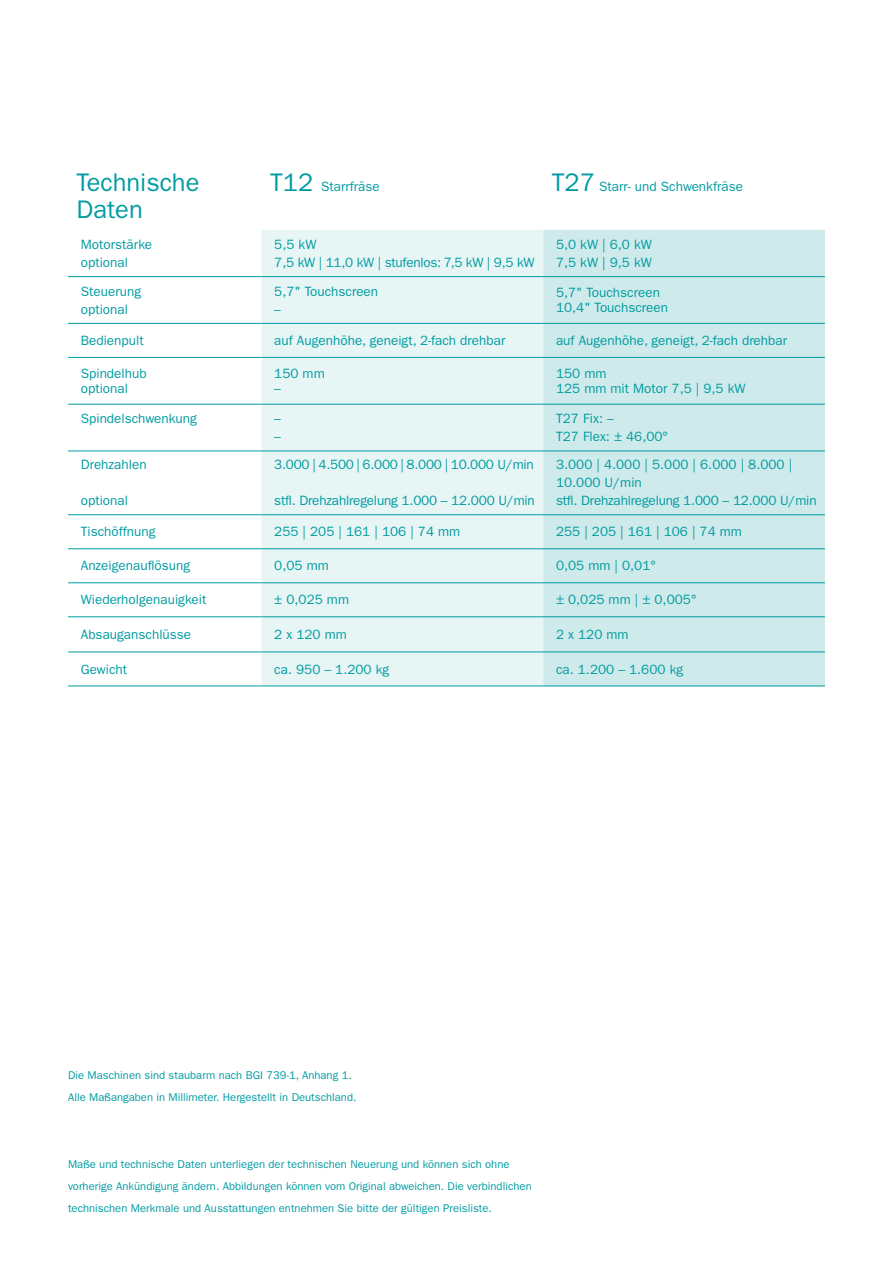
<style>
.page{position:relative;width:893px;height:1263px;background:#fff}
.page>*{position:absolute;margin:0;border:0;box-sizing:border-box;transform-origin:0 0}
.t1{font:25.5px/27px "ITC Franklin Gothic Std";color:#009ca2}
.t2{font:13.5px/18px "ITC Franklin Gothic Std";color:#009ca2}
.t3{font:13.5px/18px "ITC Franklin Gothic Std";letter-spacing:-.02em;color:#009ca2}
.t4{font:11.25px/22.2px "ITC Franklin Gothic Std";color:#009ca2}
.s1{font-size:25.5px}
</style>
<div class="page">
<div style="left:261px;top:230px;width:282px;height:455px;background:#e7f5f5"></div>
<div style="left:543px;top:230px;width:282px;height:455px;background:#cfeaea"></div>
<hr style="left:68px;top:685px;width:193px;height:1px;background:#009ca2">
<hr style="left:68px;top:276px;width:193px;height:1px;background:#009ca2">
<hr style="left:261px;top:276px;width:282px;height:1px;background:#009ca2">
<hr style="left:68px;top:323px;width:193px;height:1px;background:#009ca2">
<hr style="left:261px;top:323px;width:282px;height:1px;background:#009ca2">
<hr style="left:68px;top:357px;width:193px;height:1px;background:#009ca2">
<hr style="left:261px;top:357px;width:282px;height:1px;background:#009ca2">
<hr style="left:68px;top:404px;width:193px;height:1px;background:#009ca2">
<hr style="left:261px;top:404px;width:282px;height:1px;background:#009ca2">
<hr style="left:68px;top:451px;width:193px;height:1px;background:#009ca2">
<hr style="left:261px;top:451px;width:282px;height:1px;background:#009ca2">
<hr style="left:68px;top:514px;width:193px;height:1px;background:#009ca2">
<hr style="left:261px;top:514px;width:282px;height:1px;background:#009ca2">
<hr style="left:68px;top:548px;width:193px;height:1px;background:#009ca2">
<hr style="left:261px;top:548px;width:282px;height:1px;background:#009ca2">
<hr style="left:68px;top:582px;width:193px;height:1px;background:#009ca2">
<hr style="left:261px;top:582px;width:282px;height:1px;background:#009ca2">
<hr style="left:68px;top:616px;width:193px;height:1px;background:#009ca2">
<hr style="left:261px;top:616px;width:282px;height:1px;background:#009ca2">
<hr style="left:68px;top:651px;width:193px;height:1px;background:#009ca2">
<hr style="left:261px;top:651px;width:282px;height:1px;background:#009ca2">
<hr style="left:543px;top:404px;width:282px;height:1px;background:#009ca2">
<hr style="left:543px;top:451px;width:282px;height:1px;background:#009ca2">
<hr style="left:543px;top:514px;width:282px;height:1px;background:#009ca2">
<hr style="left:543px;top:616px;width:282px;height:1px;background:#009ca2">
<hr style="left:543px;top:276px;width:282px;height:1px;background:#009ca2">
<hr style="left:543px;top:548px;width:282px;height:1px;background:#009ca2">
<hr style="left:543px;top:323px;width:282px;height:1px;background:#009ca2">
<hr style="left:543px;top:357px;width:282px;height:1px;background:#009ca2">
<hr style="left:543px;top:582px;width:282px;height:1px;background:#009ca2">
<hr style="left:543px;top:651px;width:282px;height:1px;background:#009ca2">
<hr style="left:543px;top:685px;width:282px;height:1px;background:#009ca2">
<hr style="left:261px;top:685px;width:282px;height:1px;background:#009ca2">
<h1 class="t1" style="left:77px;top:169px;width:124px">Technische<br>Daten</h1>
<p class="t2" style="left:270px;top:177px;width:111px"><span class="s1">T12</span> Starrfräse</p>
<p class="t2" style="left:552px;top:177px;width:193px"><span class="s1">T27</span> Starr- und Schwenkfräse</p>
<p class="t2" style="left:81px;top:235px;width:73px">Motorstärke optional</p>
<p class="t3" style="left:274px;top:235px;width:262px">5,5 kW<br>7,5 kW | 11,0 kW | stufenlos: 7,5 kW | 9,5 kW</p>
<p class="t2" style="left:556px;top:235px;width:97px">5,0 kW | 6,0 kW<br>7,5 kW | 9,5 kW</p>
<p class="t2" style="left:81px;top:282px;width:62px">Steuerung optional</p>
<p class="t2" style="left:274px;top:282px;width:105px">5,7" Touchscreen –</p>
<p class="t2" style="left:556px;top:285px;width:114px;line-height:15.5px">5,7" Touchscreen<br>10,4" Touchscreen</p>
<p class="t2" style="left:81px;top:331px;width:64px">Bedienpult</p>
<p class="t2" style="left:274px;top:331px;width:233px">auf Augenhöhe, geneigt, 2-fach drehbar</p>
<p class="t2" style="left:556px;top:331px;width:233px">auf Augenhöhe, geneigt, 2-fach drehbar</p>
<p class="t2" style="left:81px;top:365px;width:67px;line-height:15.5px">Spindelhub optional</p>
<p class="t2" style="left:274px;top:365px;width:52px;line-height:15.5px">150 mm –</p>
<p class="t2" style="left:556px;top:365px;width:191px;line-height:15.5px">150 mm<br>125 mm mit Motor 7,5 | 9,5 kW</p>
<p class="t2" style="left:81px;top:410px;width:118px">Spindelschwenkung</p>
<p class="t2" style="left:274px;top:410px;width:8px">– –</p>
<p class="t2" style="left:556px;top:410px;width:114px">T27 Fix: –<br>T27 Flex: ± 46,00°</p>
<p class="t2" style="left:81px;top:456px;width:67px">Drehzahlen</p>
<p class="t2" style="left:81px;top:492px;width:49px">optional</p>
<p class="t3" style="left:274px;top:456px;width:261px">3.000 | 4.500 | 6.000 | 8.000 | 10.000 U/min</p>
<p class="t2" style="left:274px;top:492px;width:262px">stfl. Drehzahlregelung 1.000 – 12.000 U/min</p>
<p class="t2" style="left:556px;top:456px;width:262px">3.000 | 4.000 | 5.000 | 6.000 | 8.000 |<br>10.000 U/min<br>stfl. Drehzahlregelung 1.000 – 12.000 U/min</p>
<p class="t2" style="left:81px;top:523px;width:76px">Tischöffnung</p>
<p class="t2" style="left:274px;top:523px;width:188px">255 | 205 | 161 | 106 | 74 mm</p>
<p class="t2" style="left:556px;top:523px;width:188px">255 | 205 | 161 | 106 | 74 mm</p>
<p class="t2" style="left:81px;top:557px;width:111px">Anzeigenauflösung</p>
<p class="t2" style="left:274px;top:557px;width:56px">0,05 mm</p>
<p class="t2" style="left:556px;top:557px;width:101px">0,05 mm | 0,01°</p>
<p class="t2" style="left:81px;top:591px;width:127px">Wiederholgenauigkeit</p>
<p class="t2" style="left:274px;top:591px;width:76px">± 0,025 mm</p>
<p class="t2" style="left:556px;top:591px;width:142px">± 0,025 mm | ± 0,005°</p>
<p class="t2" style="left:81px;top:625px;width:112px">Absauganschlüsse</p>
<p class="t2" style="left:274px;top:625px;width:74px">2 x 120 mm</p>
<p class="t2" style="left:556px;top:625px;width:74px">2 x 120 mm</p>
<p class="t2" style="left:81px;top:660px;width:48px">Gewicht</p>
<p class="t2" style="left:274px;top:660px;width:117px">ca. 950 – 1.200 kg</p>
<p class="t2" style="left:556px;top:660px;width:129px">ca. 1.200 – 1.600 kg</p>
<p class="t4" style="left:68px;top:1064px;width:290px">Die Maschinen sind staubarm nach BGI 739-1, Anhang 1.<br>Alle Maßangaben in Millimeter. Hergestellt in Deutschland.</p>
<p class="t4" style="left:68px;top:1153px;width:465px">Maße und technische Daten unterliegen der technischen Neuerung und können sich ohne vorherige Ankündigung ändern. Abbildungen können vom Original abweichen. Die verbindlichen technischen Merkmale und Ausstattungen entnehmen Sie bitte der gültigen Preisliste.</p>
</div>
